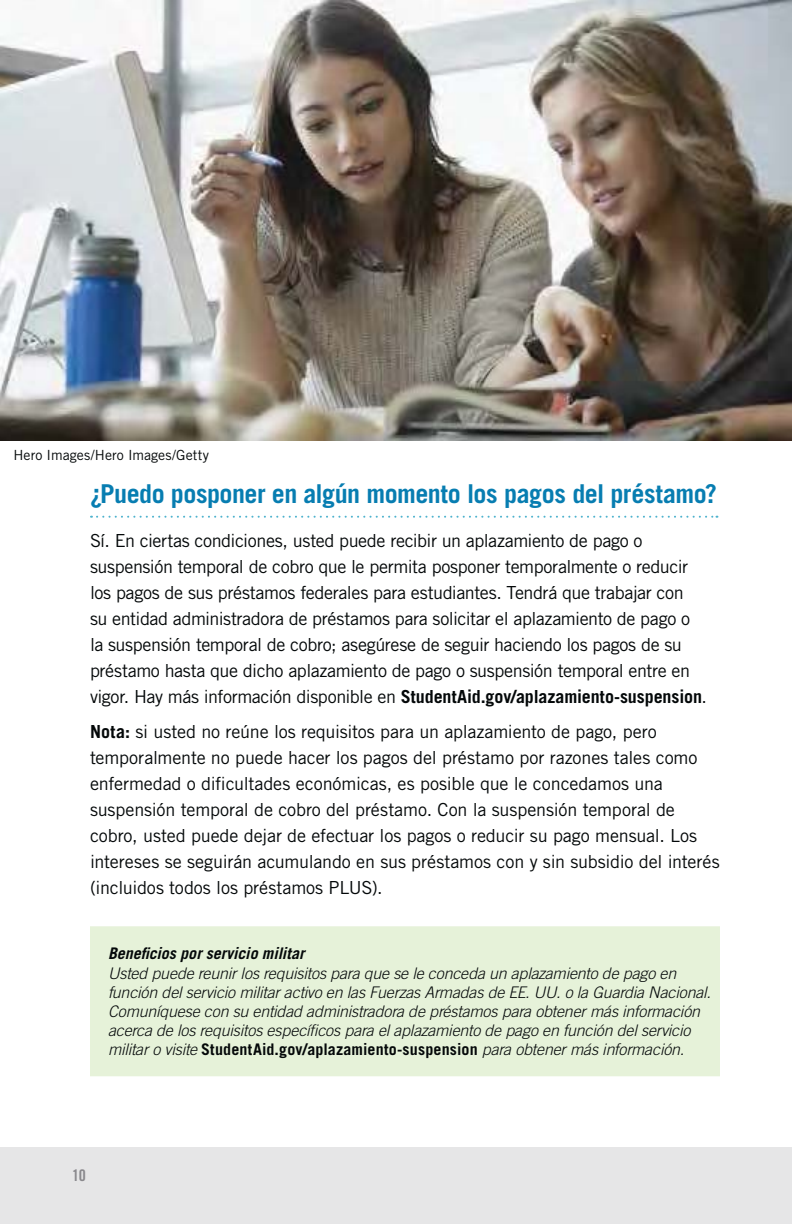
<style>
.page{position:relative;width:792px;height:1224px;background:#fff}
.page>*{position:absolute;margin:0;border:0;box-sizing:border-box;transform-origin:0 0}
.t1{font:700 26px "Trade Gothic LT Std";letter-spacing:-.02em;color:#077db1}
.t2{font:18px/26px "Trade Gothic LT Std";letter-spacing:-.015em;color:#040809}
.t3{font:italic 300 16px/19.2px "Trade Gothic LT Std";letter-spacing:-.01em;color:#040809}
.t4{font:italic 700 16px "Trade Gothic LT Std";color:#040809}
.t5{font:16px "Trade Gothic LT Std Bd Cn 20";color:#8a898d}
.t6{font:14px "Trade Gothic LT Std";letter-spacing:.005em;color:#040809}
.s1{font-weight:700}
.s2{font-weight:700;font-style:normal}
</style>
<div class="page">
<div style="left:0;top:1147px;width:792px;height:77px;background:#e6e6e7"></div>
<svg style="left:91px;top:516px;width:626px;height:2px"></svg>
<div style="left:90px;top:926px;width:630px;height:150px;background:#e6f2d9"></div>
<img style="left:0;top:0;width:792px;height:441px">
<p class="t6" style="left:14px;top:450px;width:197px">Hero Images/Hero Images/Getty</p>
<h1 class="t1" style="left:90px;top:485px;width:629px">¿Puedo posponer en algún momento los pagos del préstamo?</h1>
<p class="t2" style="left:90px;top:530px;width:619px">Sí. En ciertas condiciones, usted puede recibir un aplazamiento de pago o suspensión temporal de cobro que le permita posponer temporalmente o reducir los pagos de sus préstamos federales para estudiantes. Tendrá que trabajar con<br>su entidad administradora de préstamos para solicitar el aplazamiento de pago o la suspensión temporal de cobro; asegúrese de seguir haciendo los pagos de su préstamo hasta que dicho aplazamiento de pago o suspensión temporal entre en vigor. Hay más información disponible en <span class="s1">StudentAid.gov/aplazamiento-suspension</span>.</p>
<p class="t2" style="left:90px;top:721px;width:631px"><span class="s1">Nota:</span> si usted no reúne los requisitos para un aplazamiento de pago, pero temporalmente no puede hacer los pagos del préstamo por razones tales como enfermedad o dificultades económicas, es posible que le concedamos una suspensión temporal de cobro del préstamo. Con la suspensión temporal de cobro, usted puede dejar de efectuar los pagos o reducir su pago mensual. Los intereses se seguirán acumulando en sus préstamos con y sin subsidio del interés (incluidos todos los préstamos PLUS).</p>
<p class="t4" style="left:108px;top:944px;width:198px">Beneficios por servicio militar</p>
<p class="t3" style="left:108px;top:965px;width:604px">Usted puede reunir los requisitos para que se le conceda un aplazamiento de pago en función del servicio militar activo en las Fuerzas Armadas de EE. UU. o la Guardia Nacional.<br>Comuníquese con su entidad administradora de préstamos para obtener más información acerca de los requisitos específicos para el aplazamiento de pago en función del servicio militar o visite <span class="s2">StudentAid.gov/aplazamiento-suspension</span> para obtener más información.</p>
<p class="t5" style="left:72px;top:1166px;width:15px">10</p>
</div>
